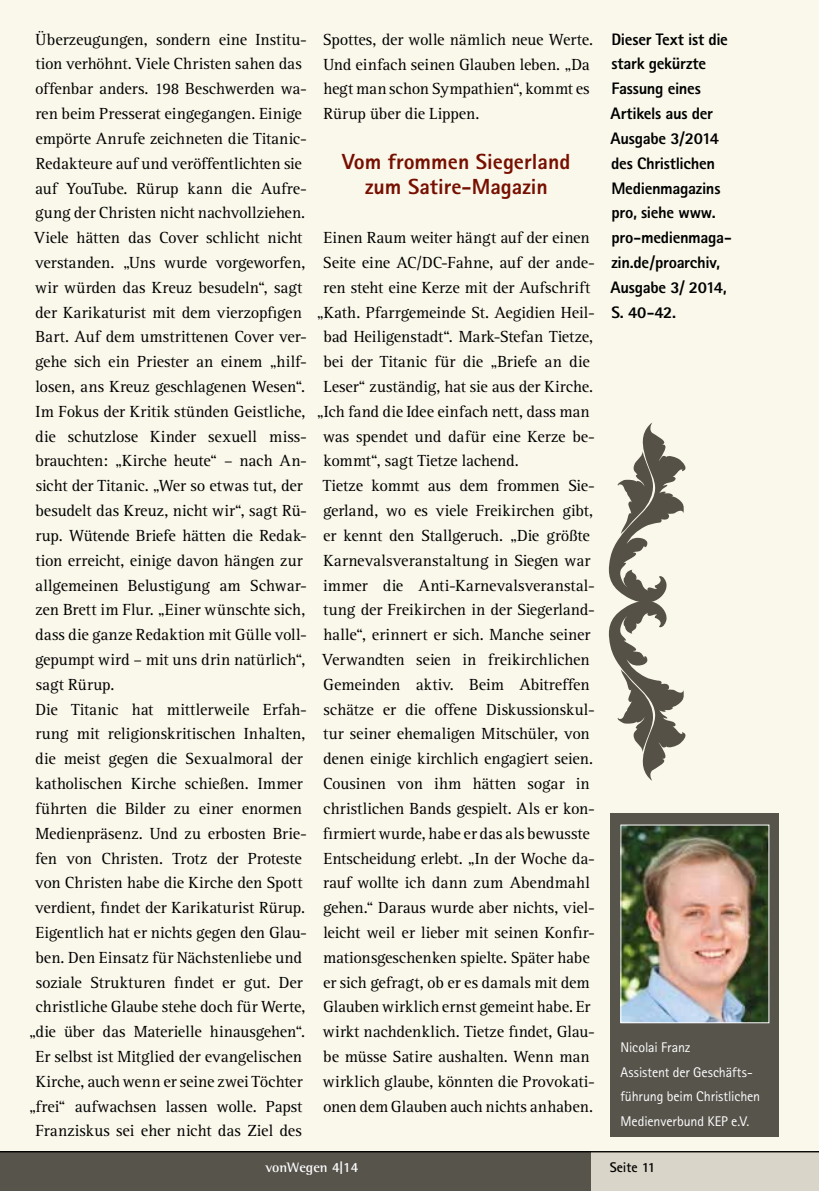
<style>
.page{position:relative;width:819px;height:1191px;background:#faf8eb}
.page>*{position:absolute;margin:0;border:0;box-sizing:border-box;transform-origin:0 0}
.t1{font:800 21.88px/24.8px "Rotis Sans Serif";color:#770f00;text-align:center}
.t2{font:16.62px/24.8px "Rotis Serif";color:#000}
.t3{font:800 16.62px/24.8px "Rotis Sans Serif";letter-spacing:-.02em;color:#000}
.t4{font:14px/24.5px "Rotis Sans Serif";letter-spacing:-.005em;color:#fff}
.t5{font:700 14px "Rotis Semi Serif";color:#fff}
.t6{font:700 14px "Rotis Sans Serif";color:#000}
.s1{font-family:"Rotis Sans Serif"}
</style>
<div class="page">
<div style="left:0;top:1151px;width:819px;height:40px;background:#d9d5c8"></div>
<div style="left:0;top:1151px;width:590px;height:40px;background:#57544c"></div>
<hr style="left:0;top:245px;width:1px;height:148px;background:#dedcda">
<hr style="left:0;top:1151px;width:819px;height:1px;background:#000">
<div style="left:610px;top:813px;width:169px;height:323px;background:#57544c"></div>
<img style="left:622px;top:826px;width:145px;height:195px">
<div style="left:620px;top:824px;width:149px;height:199px;border:1px solid #fff"></div>
<svg style="left:608px;top:423px;width:78px;height:357px"></svg>
<p class="t2" style="left:36px;top:27px;width:273px">Überzeugungen, sondern eine Institu-</p>
<p class="t2" style="left:35px;top:52px;width:268px">tion verhöhnt. Viele Christen sahen das</p>
<p class="t2" style="left:35px;top:77px;width:273px">offenbar anders. 198 Beschwerden wa-</p>
<p class="t2" style="left:35px;top:102px;width:268px">ren beim Presserat eingegangen. Einige</p>
<p class="t2" style="left:35px;top:126px;width:273px">empörte Anrufe zeichneten die Titanic-</p>
<p class="t2" style="left:36px;top:151px;width:268px">Redakteure auf und veröffentlichten sie</p>
<p class="t2" style="left:35px;top:176px;width:273px">auf YouTube. Rürup kann die Aufre-</p>
<p class="t2" style="left:35px;top:201px;width:272px">gung der Christen nicht nachvollziehen.</p>
<p class="t2" style="left:34px;top:226px;width:270px">Viele hätten das Cover schlicht nicht</p>
<p class="t2" style="left:35px;top:250px;width:272px">verstanden. „Uns wurde vorgeworfen,</p>
<p class="t2" style="left:35px;top:275px;width:269px">wir würden das Kreuz besudeln“, sagt</p>
<p class="t2" style="left:35px;top:300px;width:268px">der Karikaturist mit dem vierzopfigen</p>
<p class="t2" style="left:36px;top:325px;width:271px">Bart. Auf dem umstrittenen Cover ver-</p>
<p class="t2" style="left:35px;top:350px;width:273px">gehe sich ein Priester an einem „hilf-</p>
<p class="t2" style="left:35px;top:374px;width:271px">losen, ans Kreuz geschlagenen Wesen“.</p>
<p class="t2" style="left:36px;top:399px;width:271px">Im Fokus der Kritik stünden Geistliche,</p>
<p class="t2" style="left:35px;top:424px;width:273px">die schutzlose Kinder sexuell miss-</p>
<p class="t2" style="left:35px;top:449px;width:273px">brauchten: „Kirche heute“ – nach An-</p>
<p class="t2" style="left:36px;top:474px;width:268px">sicht der Titanic. „Wer so etwas tut, der</p>
<p class="t2" style="left:35px;top:498px;width:273px">besudelt das Kreuz, nicht wir“, sagt Rü-</p>
<p class="t2" style="left:35px;top:523px;width:273px">rup. Wütende Briefe hätten die Redak-</p>
<p class="t2" style="left:35px;top:548px;width:269px">tion erreicht, einige davon hängen zur</p>
<p class="t2" style="left:35px;top:573px;width:273px">allgemeinen Belustigung am Schwar-</p>
<p class="t2" style="left:35px;top:598px;width:271px">zen Brett im Flur. „Einer wünschte sich,</p>
<p class="t2" style="left:35px;top:623px;width:273px">dass die ganze Redaktion mit Gülle voll-</p>
<p class="t2" style="left:35px;top:647px;width:272px">gepumpt wird – mit uns drin natürlich“,</p>
<p class="t2" style="left:36px;top:672px;width:80px">sagt Rürup.</p>
<p class="t2" style="left:36px;top:697px;width:273px">Die Titanic hat mittlerweile Erfah-</p>
<p class="t2" style="left:35px;top:722px;width:271px">rung mit religionskritischen Inhalten,</p>
<p class="t2" style="left:35px;top:747px;width:269px">die meist gegen die Sexualmoral der</p>
<p class="t2" style="left:36px;top:771px;width:268px">katholischen Kirche schießen. Immer</p>
<p class="t2" style="left:35px;top:796px;width:268px">führten die Bilder zu einer enormen</p>
<p class="t2" style="left:36px;top:821px;width:273px">Medienpräsenz. Und zu erbosten Brie-</p>
<p class="t2" style="left:35px;top:846px;width:268px">fen von Christen. Trotz der Proteste</p>
<p class="t2" style="left:35px;top:871px;width:269px">von Christen habe die Kirche den Spott</p>
<p class="t2" style="left:35px;top:895px;width:272px">verdient, findet der Karikaturist Rürup.</p>
<p class="t2" style="left:36px;top:920px;width:273px">Eigentlich hat er nichts gegen den Glau-</p>
<p class="t2" style="left:35px;top:945px;width:268px">ben. Den Einsatz für Nächstenliebe und</p>
<p class="t2" style="left:36px;top:970px;width:268px">soziale Strukturen findet er gut. Der</p>
<p class="t2" style="left:35px;top:995px;width:271px">christliche Glaube stehe doch für Werte,</p>
<p class="t2" style="left:29px;top:1019px;width:278px">„die über das Materielle hinausgehen“.</p>
<p class="t2" style="left:36px;top:1044px;width:268px">Er selbst ist Mitglied der evangelischen</p>
<p class="t2" style="left:36px;top:1069px;width:268px">Kirche, auch wenn er seine zwei Töchter</p>
<p class="t2" style="left:29px;top:1094px;width:275px">„frei“ aufwachsen lassen wolle. Papst</p>
<p class="t2" style="left:36px;top:1119px;width:268px">Franziskus sei eher nicht das Ziel des</p>
<p class="t2" style="left:323px;top:27px;width:272px">Spottes, der wolle nämlich neue Werte.<br>Und einfach seinen Glauben leben. „Da hegt man schon Sympathien“, kommt es Rürup über die Lippen.</p>
<h1 class="t1" style="left:342px;top:149px;width:230px">Vom frommen Siegerland zum Satire-Magazin</h1>
<p class="t2" style="left:323px;top:226px;width:268px">Einen Raum weiter hängt auf der einen</p>
<p class="t2" style="left:323px;top:250px;width:273px">Seite eine AC/DC-Fahne, auf der ande-</p>
<p class="t2" style="left:323px;top:275px;width:268px">ren steht eine Kerze mit der Aufschrift</p>
<p class="t2" style="left:317px;top:300px;width:279px">„Kath. Pfarrgemeinde St. Aegidien Heil-</p>
<p class="t2" style="left:323px;top:325px;width:271px">bad Heiligenstadt“. Mark-Stefan Tietze,</p>
<p class="t2" style="left:323px;top:350px;width:268px">bei der Titanic für die „Briefe an die</p>
<p class="t2" style="left:323px;top:374px;width:271px">Leser“ zuständig, hat sie aus der Kirche.</p>
<p class="t2" style="left:317px;top:399px;width:274px">„Ich fand die Idee einfach nett, dass man</p>
<p class="t2" style="left:323px;top:424px;width:273px">was spendet und dafür eine Kerze be-</p>
<p class="t2" style="left:323px;top:449px;width:197px">kommt“, sagt Tietze lachend.</p>
<p class="t2" style="left:323px;top:474px;width:273px">Tietze kommt aus dem frommen Sie-</p>
<p class="t2" style="left:323px;top:498px;width:272px">gerland, wo es viele Freikirchen gibt,</p>
<p class="t2" style="left:323px;top:523px;width:268px">er kennt den Stallgeruch. „Die größte</p>
<p class="t2" style="left:323px;top:548px;width:268px">Karnevalsveranstaltung in Siegen war</p>
<p class="t2" style="left:323px;top:573px;width:273px">immer die Anti-Karnevalsveranstal-</p>
<p class="t2" style="left:323px;top:598px;width:273px">tung der Freikirchen in der Siegerland-</p>
<p class="t2" style="left:323px;top:622px;width:268px">halle“, erinnert er sich. Manche seiner</p>
<p class="t2" style="left:322px;top:647px;width:269px">Verwandten seien in freikirchlichen</p>
<p class="t2" style="left:323px;top:672px;width:268px">Gemeinden aktiv. Beim Abitreffen</p>
<p class="t2" style="left:323px;top:697px;width:273px">schätze er die offene Diskussionskul-</p>
<p class="t2" style="left:323px;top:722px;width:268px">tur seiner ehemaligen Mitschüler, von</p>
<p class="t2" style="left:323px;top:747px;width:271px">denen einige kirchlich engagiert seien.</p>
<p class="t2" style="left:323px;top:771px;width:268px">Cousinen von ihm hätten sogar in</p>
<p class="t2" style="left:323px;top:796px;width:273px">christlichen Bands gespielt. Als er kon-</p>
<p class="t2" style="left:323px;top:821px;width:268px">firmiert wurde, habe er das als bewusste</p>
<p class="t2" style="left:323px;top:846px;width:273px">Entscheidung erlebt. „In der Woche da-</p>
<p class="t2" style="left:323px;top:871px;width:268px">rauf wollte ich dann zum Abendmahl</p>
<p class="t2" style="left:323px;top:895px;width:273px">gehen.“ Daraus wurde aber nichts, viel-</p>
<p class="t2" style="left:323px;top:920px;width:273px">leicht weil er lieber mit seinen Konfir-</p>
<p class="t2" style="left:323px;top:945px;width:268px">mationsgeschenken spielte. Später habe</p>
<p class="t2" style="left:323px;top:970px;width:268px">er sich gefragt, ob er es damals mit dem</p>
<p class="t2" style="left:323px;top:995px;width:269px">Glauben wirklich ernst gemeint habe. Er</p>
<p class="t2" style="left:323px;top:1019px;width:273px">wirkt nachdenklich. Tietze findet, Glau-</p>
<p class="t2" style="left:323px;top:1044px;width:268px">be müsse Satire aushalten. Wenn man</p>
<p class="t2" style="left:323px;top:1069px;width:273px">wirklich glaube, könnten die Provokati-</p>
<p class="t2" style="left:323px;top:1094px;width:271px">onen dem Glauben auch nichts anhaben.</p>
<p class="t3" style="left:610px;top:26px;width:123px">Dieser Text ist die stark gekürzte<br>Fassung eines<br>Artikels aus der<br>Ausgabe 3/2014 des Christlichen<br>Medienmagazins pro, siehe www. pro-medienmaga&shy;zin.de/proarchiv,<br>Ausgabe 3/ 2014,<br>S. 40-42.</p>
<p class="t4" style="left:620px;top:1035px;width:141px">Nicolai Franz<br>Assistent der Geschäfts&shy;führung beim Christlichen<br>Medienverbund KEP e.V.</p>
<p class="t5" style="left:265px;top:1159px;width:94px">vonWegen <span class="s1">4|14</span></p>
<p class="t6" style="left:609px;top:1158px;width:47px">Seite 11</p>
</div>
